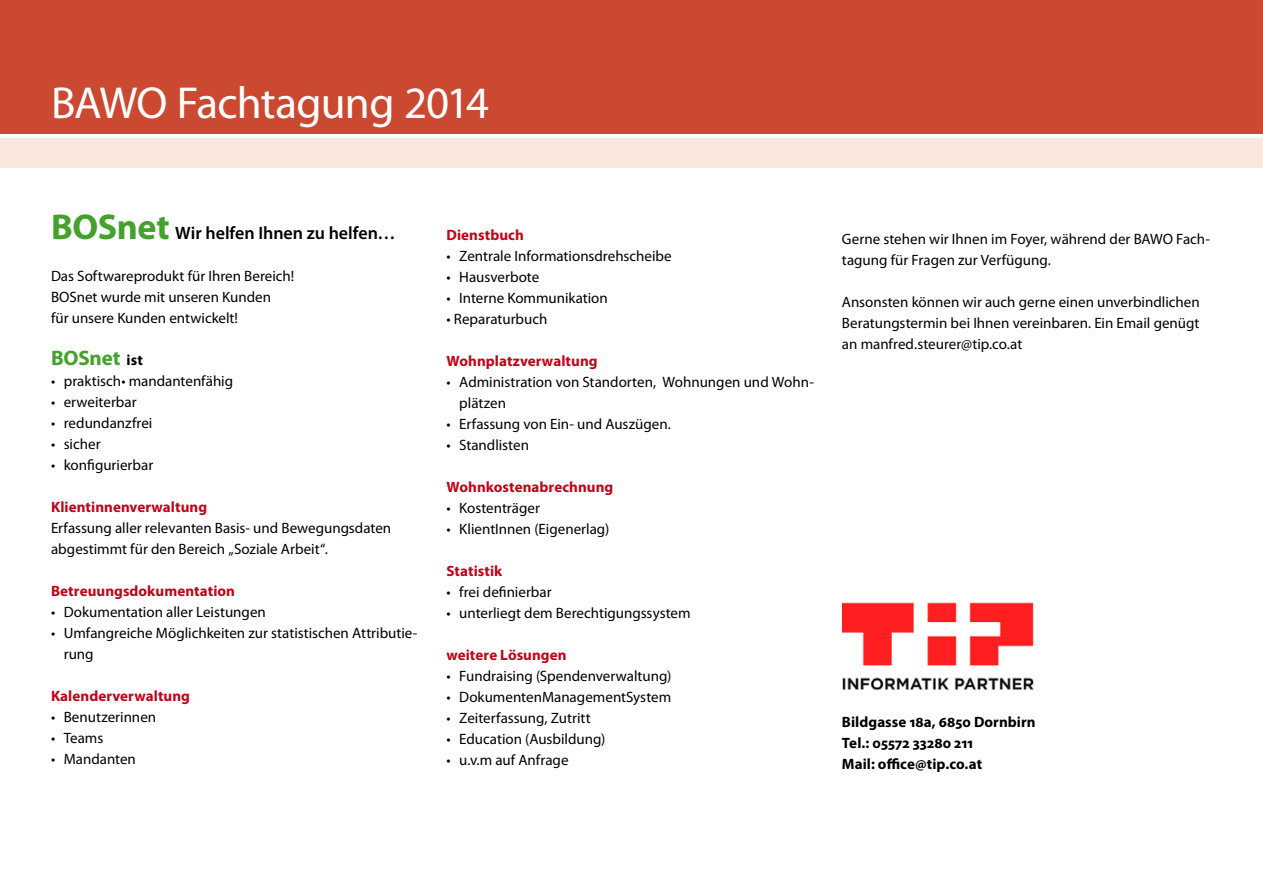
<style>
.page{position:relative;width:1263px;height:893px;background:#fff}
.page>*{position:absolute;margin:0;border:0;box-sizing:border-box;transform-origin:0 0}
.t1{font:45px "Myriad Pro";letter-spacing:-.02em;color:#fff}
.t2{font:700 21px "Myriad Pro";letter-spacing:-.01em;color:#44a12b}
.t3{font:600 18px "Myriad Pro";letter-spacing:-.005em;color:#000}
.t4{font:15px/21px "Myriad Pro";color:#000}
.t5{font:700 15px "Myriad Pro";letter-spacing:.005em;color:#c00418}
.t6{font:700 15px/21px "Myriad Pro";letter-spacing:.005em;color:#000}
.s1{font-weight:700;font-size:36px;color:#44a12b}
.s2{font-size:15px;color:#000}
</style>
<div class="page">
<div style="left:0;top:138px;width:1263px;height:30px;background:#f9e7de"></div>
<div style="left:0;top:0;width:1263px;height:133px;background:#cc4931"></div>
<img style="left:842px;top:602px;width:192px;height:88px">
<h1 class="t1" style="left:51px;top:75px;width:440px">BAWO Fachtagung 2014</h1>
<p class="t3" style="left:51px;top:222px;width:346px"><span class="s1">BOSnet</span> Wir helfen Ihnen zu helfen…</p>
<p class="t4" style="left:51px;top:265px;width:245px">Das Softwareprodukt für Ihren Bereich!<br>BOSnet wurde mit unseren Kunden<br>für unsere Kunden entwickelt!</p>
<h2 class="t2" style="left:51px;top:344px;width:93px">BOSnet <span class="s2">ist</span></h2>
<p class="t4" style="left:51px;top:370px;width:184px">• praktisch• mandantenfähig</p>
<p class="t4" style="left:51px;top:391px;width:87px">• erweiterbar</p>
<p class="t4" style="left:51px;top:412px;width:103px">• redundanzfrei</p>
<p class="t4" style="left:51px;top:433px;width:51px">• sicher</p>
<p class="t4" style="left:51px;top:454px;width:104px">• konfigurierbar</p>
<p class="t5" style="left:51px;top:497px;width:158px">Klientinnenverwaltung</p>
<p class="t4" style="left:51px;top:517px;width:342px">Erfassung aller relevanten Basis- und Bewegungsdaten abgestimmt für den Bereich „Soziale Arbeit“.</p>
<p class="t5" style="left:51px;top:581px;width:185px">Betreuungsdokumentation</p>
<p class="t4" style="left:51px;top:601px;width:216px">• Dokumentation aller Leistungen</p>
<p class="t4" style="left:64px;top:622px;width:355px;text-indent:-13px">• Umfangreiche Möglichkeiten zur statistischen Attributie&shy;rung</p>
<p class="t5" style="left:51px;top:686px;width:141px">Kalenderverwaltung</p>
<p class="t4" style="left:51px;top:706px;width:107px">• Benutzerinnen</p>
<p class="t4" style="left:51px;top:727px;width:54px">• Teams</p>
<p class="t4" style="left:51px;top:748px;width:86px">• Mandanten</p>
<p class="t5" style="left:446px;top:225px;width:79px">Dienstbuch</p>
<p class="t4" style="left:446px;top:245px;width:227px">• Zentrale Informationsdrehscheibe</p>
<p class="t4" style="left:446px;top:266px;width:94px">• Hausverbote</p>
<p class="t4" style="left:446px;top:287px;width:163px">• Interne Kommunikation</p>
<p class="t4" style="left:446px;top:308px;width:102px">• Reparaturbuch</p>
<p class="t5" style="left:446px;top:351px;width:153px">Wohnplatzverwaltung</p>
<p class="t4" style="left:459px;top:371px;width:356px;text-indent:-13px">• Administration von Standorten, Wohnungen und Wohn&shy;plätzen</p>
<p class="t4" style="left:446px;top:413px;width:226px">• Erfassung von Ein- und Auszügen.</p>
<p class="t4" style="left:446px;top:434px;width:84px">• Standlisten</p>
<p class="t5" style="left:446px;top:477px;width:168px">Wohnkostenabrechnung</p>
<p class="t4" style="left:446px;top:497px;width:95px">• Kostenträger</p>
<p class="t4" style="left:446px;top:518px;width:164px">• KlientInnen (Eigenerlag)</p>
<p class="t5" style="left:446px;top:561px;width:57px">Statistik</p>
<p class="t4" style="left:446px;top:581px;width:107px">• frei definierbar</p>
<p class="t4" style="left:446px;top:602px;width:246px">• unterliegt dem Berechtigungssystem</p>
<p class="t5" style="left:446px;top:645px;width:122px">weitere Lösungen</p>
<p class="t4" style="left:446px;top:665px;width:227px">• Fundraising (Spendenverwaltung)</p>
<p class="t4" style="left:446px;top:686px;width:226px">• DokumentenManagementSystem</p>
<p class="t4" style="left:446px;top:707px;width:146px">• Zeiterfassung, Zutritt</p>
<p class="t4" style="left:446px;top:728px;width:160px">• Education (Ausbildung)</p>
<p class="t4" style="left:446px;top:749px;width:124px">• u.v.m auf Anfrage</p>
<p class="t4" style="left:842px;top:229px;width:370px">Gerne stehen wir Ihnen im Foyer, während der BAWO Fach&shy;tagung für Fragen zur Verfügung.</p>
<p class="t4" style="left:842px;top:292px;width:359px;text-align:justify">Ansonsten können wir auch gerne einen unverbindlichen Beratungstermin bei Ihnen vereinbaren. Ein Email genügt an manfred.steurer@tip.co.at</p>
<p class="t6" style="left:842px;top:711px;width:195px">Bildgasse 18a, 6850 Dornbirn<br>Tel.: 05572 33280 211<br>Mail: office@tip.co.at</p>
</div>
